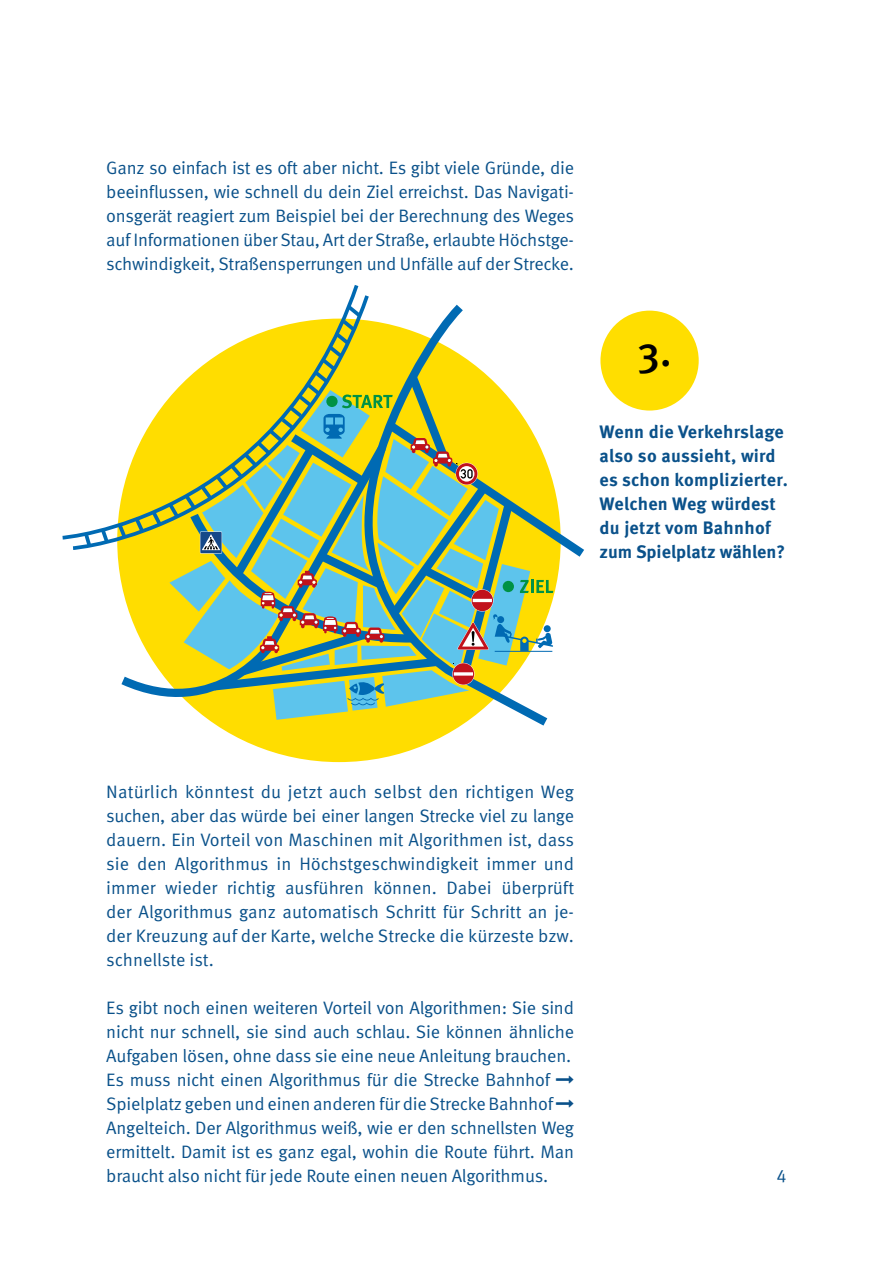
<style>
.page{position:relative;width:893px;height:1263px;background:#fff}
.page>*{position:absolute;margin:0;border:0;box-sizing:border-box;transform-origin:0 0}
.Arbeitsauftrag_Numme{font:500 42px "Meta Pro";color:#000}
.t1{font:18px/24px "Meta Pro";letter-spacing:-.015em;color:#0a518a;text-align:justify}
.t2{font:700 18px/24px "Meta Pro";letter-spacing:.01em;color:#0a518a}
</style>
<div class="page">
<div style="left:600px;top:311px;width:99px;height:100px;background:#ffde00;border-radius:50%"></div>
<div style="left:117px;top:319px;width:444px;height:443px;background:#fd0;border-radius:50%"></div>
<svg style="left:81px;top:302px;width:503px;height:418px"></svg>
<div style="left:503px;top:581px;width:11px;height:11px;background:#009245;border-radius:50%"></div>
<p class="t1" style="left:106px;top:156px;width:469px">Ganz so einfach ist es oft aber nicht. Es gibt viele Gründe, die beeinflussen, wie schnell du dein Ziel erreichst. Das Navigati&shy;onsgerät reagiert zum Beispiel bei der Berechnung des Weges auf Informationen über Stau, Art der Straße, erlaubte Höchstge&shy;schwindigkeit, Straßensperrungen und Unfälle auf der Strecke.</p>
<p class="Arbeitsauftrag_Numme" style="left:637px;top:325px;width:36px">3.</p>
<p class="t2" style="left:600px;top:420px;width:190px">Wenn die Verkehrslage also so aussieht, wird es schon komplizierter.<br>Welchen Weg würdest du jetzt vom Bahnhof zum Spielplatz wählen?</p>
<p class="t1" style="left:106px;top:780px;width:469px">Natürlich könntest du jetzt auch selbst den richtigen Weg suchen, aber das würde bei einer langen Strecke viel zu lange dauern. Ein Vorteil von Maschinen mit Algorithmen ist, dass sie den Algorithmus in Höchstgeschwindigkeit immer und immer wieder richtig ausführen können. Dabei überprüft der Algorithmus ganz automatisch Schritt für Schritt an je&shy;der Kreuzung auf der Karte, welche Strecke die kürzeste bzw. schnellste ist.</p>
<p class="t1" style="left:106px;top:996px;width:469px">Es gibt noch einen weiteren Vorteil von Algorithmen: Sie sind nicht nur schnell, sie sind auch schlau. Sie können ähnliche Aufgaben lösen, ohne dass sie eine neue Anleitung brauchen.</p>
<p class="t1" style="left:106px;top:1068px;width:469px;text-align:left">Es muss nicht einen Algorithmus für die Strecke Bahnhof Spielplatz geben und einen anderen für die Strecke Bahnhof Angelteich. Der Algorithmus weiß, wie er den schnellsten Weg ermittelt. Damit ist es ganz egal, wohin die Route führt. Man braucht also nicht für jede Route einen neuen Algorithmus.</p>
<p class="t1" style="left:776px;top:1164px;width:12px">4</p>
</div>
